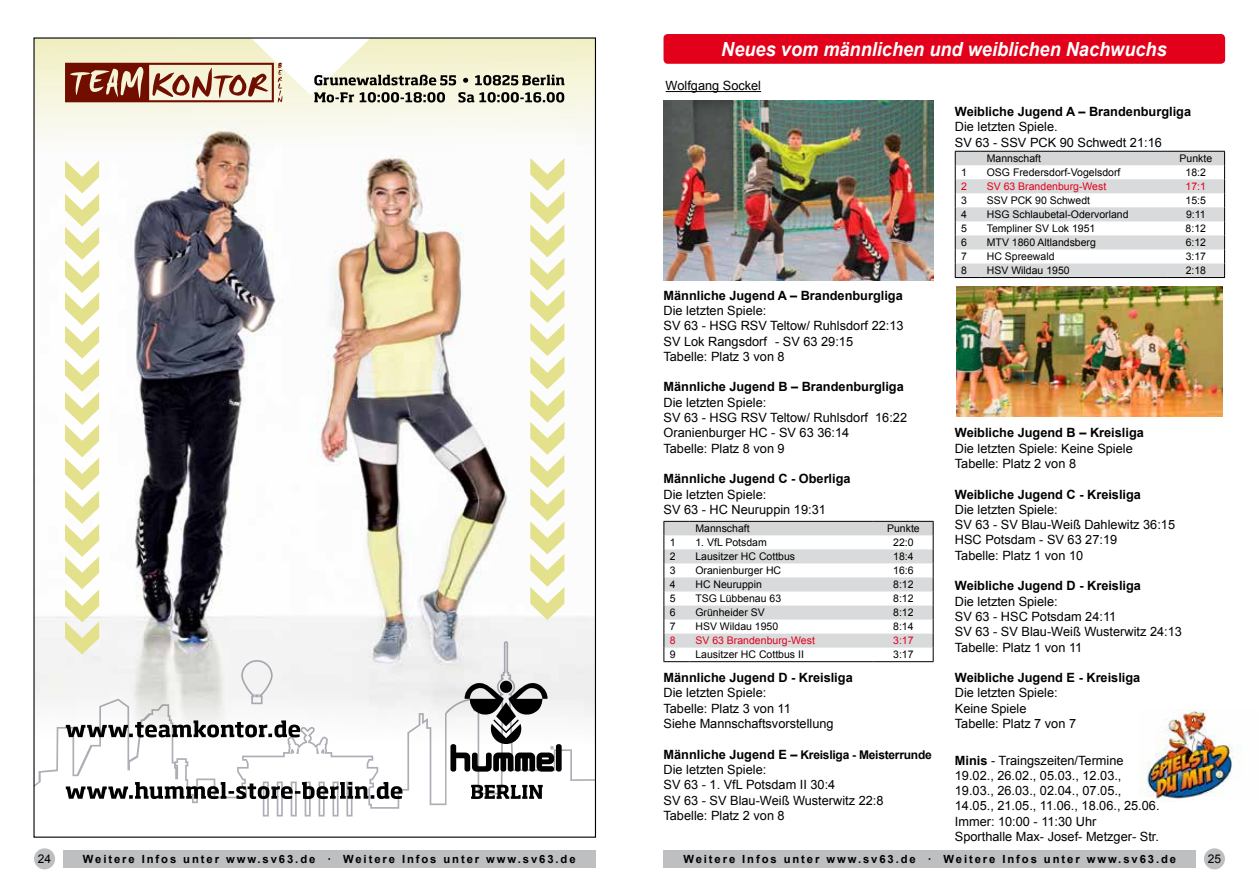
<style>
.page{position:relative;width:1259px;height:893px;background:#fff}
.page>*{position:absolute;margin:0;border:0;box-sizing:border-box;transform-origin:0 0}
.t1{font:italic 700 19.5px "Arial";color:#fff;scale:.93 1}
.t2{font:12.75px/15.3px "Arial";color:#000}
.t3{font:700 12.75px "Arial";color:#000}
.t4{font:700 12px "Arial";letter-spacing:-.02em;color:#000}
.t5{font:12px "Arial";color:#000}
.t6{font:700 11.25px "Arial";letter-spacing:.17em;color:#000}
.t7{font:10.5px "Arial";color:#000}
.t8{font:10.5px "Arial";color:#e2001a}
.s1{font-size:12.75px}
.s2{font-weight:700}
</style>
<div class="page">
<div style="left:63px;top:850px;width:532px;height:17px;background:#bdbfc0"></div>
<div style="left:663px;top:850px;width:533px;height:17px;background:#bdbfc0"></div>
<div style="left:663px;top:34px;width:562px;height:30px;background:#e2001a;border-radius:4px"></div>
<div style="left:34px;top:848px;width:21px;height:21px;background:#bdbfc0;border-radius:50%"></div>
<div style="left:1204px;top:848px;width:21px;height:21px;background:#bdbfc0;border-radius:50%"></div>
<hr style="left:665px;top:91px;width:96px;height:1px;background:#000">
<svg style="left:663px;top:521px;width:271px;height:141px"></svg>
<hr style="left:689px;top:661px;width:184px;height:1px;background:#000">
<hr style="left:873px;top:661px;width:60px;height:1px;background:#000">
<img style="left:35px;top:468px;width:559px;height:173px">
<img style="left:35px;top:39px;width:559px;height:429px">
<svg style="left:35px;top:641px;width:559px;height:175px;fill:#f6f6f6"></svg>
<svg style="left:65px;top:63px;width:218px;height:40px;background:#b3816c"></svg>
<svg style="left:314px;top:75px;width:250px;height:10px;background:#858476"></svg>
<svg style="left:66px;top:720px;width:234px;height:17px"></svg>
<svg style="left:450px;top:677px;width:111px;height:95px"></svg>
<svg style="left:471px;top:785px;width:72px;height:14px"></svg>
<svg style="left:66px;top:782px;width:336px;height:17px"></svg>
<svg style="left:530px;top:158px;width:34px;height:462px"></svg>
<svg style="left:65px;top:160px;width:34px;height:495px"></svg>
<svg style="left:314px;top:92px;width:250px;height:11px;background:#929185"></svg>
<img style="left:663px;top:101px;width:270px;height:180px">
<img style="left:1140px;top:709px;width:101px;height:90px">
<svg style="left:955px;top:151px;width:270px;height:127px"></svg>
<hr style="left:980px;top:277px;width:187px;height:1px;background:#000">
<hr style="left:1167px;top:277px;width:58px;height:1px;background:#000">
<img style="left:956px;top:287px;width:266px;height:130px">
<h1 class="t1" style="left:721px;top:36px;width:480px">Neues vom männlichen und weiblichen Nachwuchs</h1>
<p class="t2" style="left:665px;top:78px;width:97px">Wolfgang Sockel</p>
<p class="t3" style="left:663px;top:287px;width:241px">Männliche Jugend A – Brandenburgliga</p>
<p class="t2" style="left:663px;top:303px;width:241px">Die letzten Spiele:<br>SV 63 - HSG RSV Teltow/ Ruhlsdorf 22:13<br>SV Lok Rangsdorf - SV 63 29:15<br>Tabelle: Platz 3 von 8</p>
<p class="t3" style="left:663px;top:378px;width:242px">Männliche Jugend B – Brandenburgliga</p>
<p class="t2" style="left:663px;top:395px;width:245px">Die letzten Spiele:<br>SV 63 - HSG RSV Teltow/ Ruhlsdorf 16:22<br>Oranienburger HC - SV 63 36:14<br>Tabelle: Platz 8 von 9</p>
<p class="t3" style="left:663px;top:470px;width:189px">Männliche Jugend C - Oberliga</p>
<p class="t2" style="left:663px;top:487px;width:164px">Die letzten Spiele:<br>SV 63 - HC Neuruppin 19:31</p>
<p class="t7" style="left:695px;top:522px;width:56px">Mannschaft</p>
<p class="t7" style="left:887px;top:522px;width:34px">Punkte</p>
<p class="t7" style="left:670px;top:536px;width:7px">1</p>
<p class="t7" style="left:695px;top:536px;width:73px">1. VfL Potsdam</p>
<p class="t7" style="left:893px;top:536px;width:22px">22:0</p>
<p class="t7" style="left:670px;top:550px;width:7px">2</p>
<p class="t7" style="left:695px;top:550px;width:101px">Lausitzer HC Cottbus</p>
<p class="t7" style="left:893px;top:550px;width:22px">18:4</p>
<p class="t7" style="left:670px;top:564px;width:7px">3</p>
<p class="t7" style="left:695px;top:564px;width:87px">Oranienburger HC</p>
<p class="t7" style="left:893px;top:564px;width:22px">16:6</p>
<p class="t7" style="left:670px;top:578px;width:7px">4</p>
<p class="t7" style="left:695px;top:578px;width:68px">HC Neuruppin</p>
<p class="t7" style="left:893px;top:578px;width:22px">8:12</p>
<p class="t7" style="left:670px;top:592px;width:7px">5</p>
<p class="t7" style="left:695px;top:592px;width:87px">TSG Lübbenau 63</p>
<p class="t7" style="left:893px;top:592px;width:22px">8:12</p>
<p class="t7" style="left:670px;top:606px;width:7px">6</p>
<p class="t7" style="left:695px;top:606px;width:71px">Grünheider SV</p>
<p class="t7" style="left:893px;top:606px;width:22px">8:12</p>
<p class="t7" style="left:670px;top:620px;width:7px">7</p>
<p class="t7" style="left:695px;top:620px;width:84px">HSV Wildau 1950</p>
<p class="t7" style="left:893px;top:620px;width:22px">8:14</p>
<p class="t8" style="left:670px;top:634px;width:7px">8</p>
<p class="t8" style="left:695px;top:634px;width:121px">SV 63 Brandenburg-West</p>
<p class="t8" style="left:893px;top:634px;width:22px">3:17</p>
<p class="t7" style="left:670px;top:648px;width:7px">9</p>
<p class="t7" style="left:695px;top:648px;width:110px">Lausitzer HC Cottbus II</p>
<p class="t7" style="left:893px;top:648px;width:22px">3:17</p>
<p class="t3" style="left:663px;top:669px;width:191px">Männliche Jugend D - Kreisliga</p>
<p class="t2" style="left:663px;top:685px;width:172px">Die letzten Spiele:<br>Tabelle: Platz 3 von 11<br>Siehe Mannschaftsvorstellung</p>
<p class="t4" style="left:663px;top:746px;width:270px"><span class="s1">Männliche Jugend E –</span> Kreisliga - Meisterrunde</p>
<p class="t2" style="left:663px;top:762px;width:221px">Die letzten Spiele:<br>SV 63 - 1. VfL Potsdam II 30:4<br>SV 63 - SV Blau-Weiß Wusterwitz 22:8<br>Tabelle: Platz 2 von 8</p>
<p class="t3" style="left:955px;top:103px;width:238px">Weibliche Jugend A – Brandenburgliga</p>
<p class="t2" style="left:955px;top:119px;width:208px">Die letzten Spiele.<br>SV 63 - SSV PCK 90 Schwedt 21:16</p>
<p class="t7" style="left:986px;top:152px;width:56px">Mannschaft</p>
<p class="t7" style="left:1179px;top:152px;width:34px">Punkte</p>
<p class="t7" style="left:961px;top:166px;width:7px">1</p>
<p class="t7" style="left:986px;top:166px;width:135px">OSG Fredersdorf-Vogelsdorf</p>
<p class="t7" style="left:1185px;top:166px;width:22px">18:2</p>
<p class="t8" style="left:961px;top:180px;width:7px">2</p>
<p class="t8" style="left:986px;top:180px;width:121px">SV 63 Brandenburg-West</p>
<p class="t8" style="left:1185px;top:180px;width:22px">17:1</p>
<p class="t7" style="left:961px;top:194px;width:7px">3</p>
<p class="t7" style="left:986px;top:194px;width:105px">SSV PCK 90 Schwedt</p>
<p class="t7" style="left:1185px;top:194px;width:22px">15:5</p>
<p class="t7" style="left:961px;top:208px;width:7px">4</p>
<p class="t7" style="left:986px;top:208px;width:143px">HSG Schlaubetal-Odervorland</p>
<p class="t7" style="left:1186px;top:208px;width:21px">9:11</p>
<p class="t7" style="left:961px;top:222px;width:7px">5</p>
<p class="t7" style="left:986px;top:222px;width:110px">Templiner SV Lok 1951</p>
<p class="t7" style="left:1185px;top:222px;width:22px">8:12</p>
<p class="t7" style="left:961px;top:236px;width:7px">6</p>
<p class="t7" style="left:987px;top:236px;width:111px">MTV 1860 Altlandsberg</p>
<p class="t7" style="left:1185px;top:236px;width:22px">6:12</p>
<p class="t7" style="left:961px;top:250px;width:7px">7</p>
<p class="t7" style="left:987px;top:250px;width:69px">HC Spreewald</p>
<p class="t7" style="left:1185px;top:250px;width:22px">3:17</p>
<p class="t7" style="left:961px;top:264px;width:7px">8</p>
<p class="t7" style="left:987px;top:264px;width:84px">HSV Wildau 1950</p>
<p class="t7" style="left:1185px;top:264px;width:22px">2:18</p>
<p class="t3" style="left:955px;top:424px;width:190px">Weibliche Jugend B – Kreisliga</p>
<p class="t2" style="left:955px;top:441px;width:179px">Die letzten Spiele: Keine Spiele<br>Tabelle: Platz 2 von 8</p>
<p class="t3" style="left:955px;top:486px;width:188px">Weibliche Jugend C - Kreisliga</p>
<p class="t2" style="left:955px;top:502px;width:222px">Die letzten Spiele:<br>SV 63 - SV Blau-Weiß Dahlewitz 36:15<br>HSC Potsdam - SV 63 27:19<br>Tabelle: Platz 1 von 10</p>
<p class="t3" style="left:955px;top:577px;width:188px">Weibliche Jugend D - Kreisliga</p>
<p class="t2" style="left:955px;top:594px;width:228px">Die letzten Spiele:<br>SV 63 - HSC Potsdam 24:11<br>SV 63 - SV Blau-Weiß Wusterwitz 24:13<br>Tabelle: Platz 1 von 11</p>
<p class="t3" style="left:955px;top:669px;width:187px">Weibliche Jugend E - Kreisliga</p>
<p class="t2" style="left:955px;top:685px;width:123px">Die letzten Spiele:<br>Keine Spiele<br>Tabelle: Platz 7 von 7</p>
<p class="t2" style="left:955px;top:753px;width:206px"><span class="s2">Minis</span> - Traingszeiten/Termine 19.02., 26.02., 05.03., 12.03., 19.03., 26.03., 02.04., 07.05., 14.05., 21.05., 11.06., 18.06., 25.06.<br>Immer: 10:00 - 11:30 Uhr<br>Sporthalle Max- Josef- Metzger- Str.</p>
<p class="t5" style="left:38px;top:851px;width:15px">24</p>
<p class="t5" style="left:1207px;top:851px;width:15px">25</p>
<p class="t6" style="left:83px;top:851px;width:494px">Weitere Infos unter www.sv63.de · Weitere Infos unter www.sv63.de</p>
<p class="t6" style="left:683px;top:851px;width:494px">Weitere Infos unter www.sv63.de · Weitere Infos unter www.sv63.de</p>
</div>
